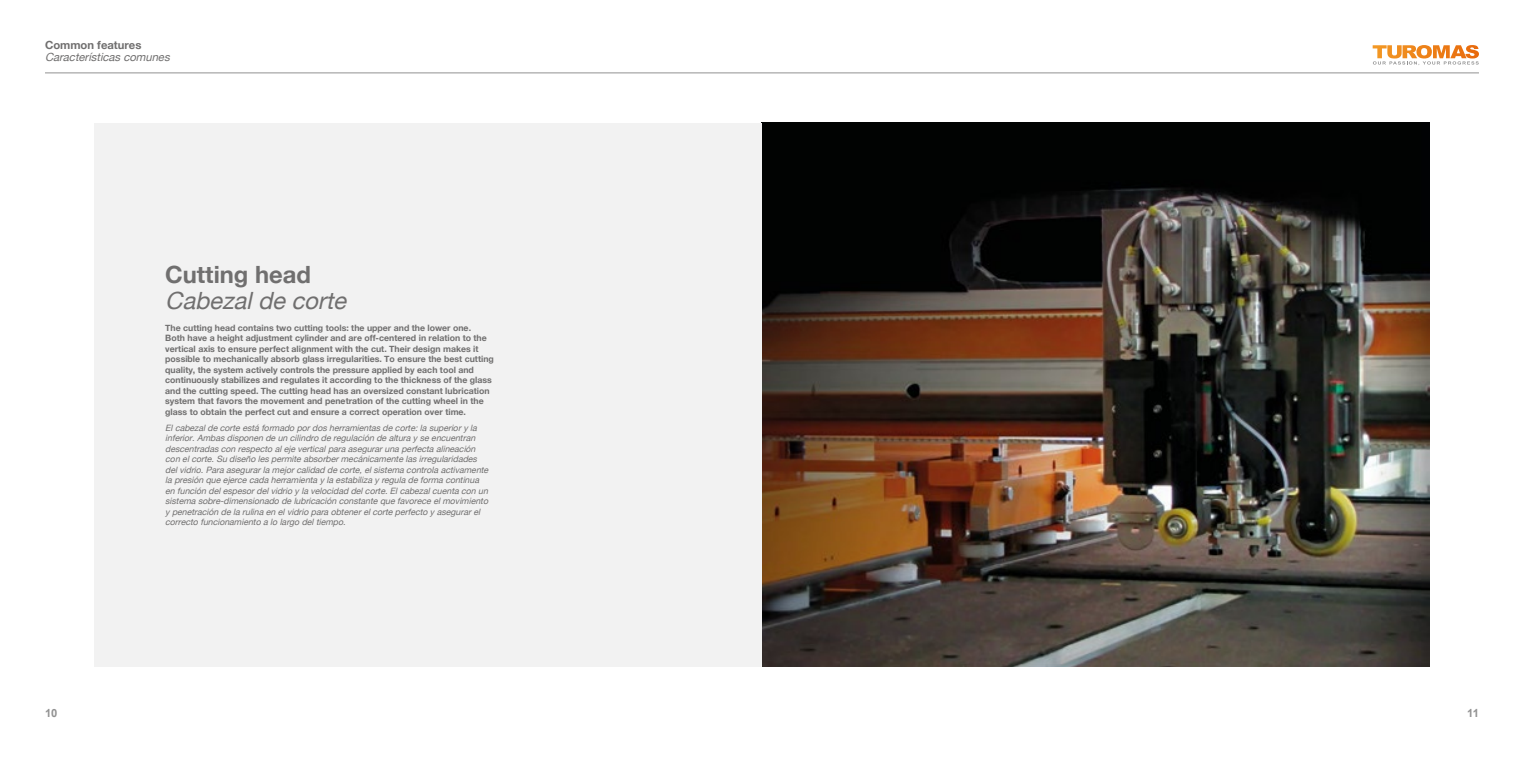
<style>
.page{position:relative;width:1524px;height:762px;background:#fff}
.page>*{position:absolute;margin:0;border:0;box-sizing:border-box;transform-origin:0 0}
.t1{font:italic 23.75px "Helvetica Neue";color:#706f6f}
.t2{font:700 23.75px "Helvetica Neue";color:#706f6f}
.t3{font:italic 11.25px "Helvetica Neue";color:#706f6f}
.t4{font:700 11.25px "Helvetica Neue";color:#706f6f}
.t5{font:700 11.25px "Arial";color:#929292}
.t6{font:italic 8.75px/10.5px "Helvetica Neue";color:#706f6f}
.t7{font:700 8.75px/10.5px "Helvetica Neue";color:#706f6f}
</style>
<div class="page">
<img style="left:762px;top:123px;width:667px;height:544px">
<div style="left:95px;top:123px;width:667px;height:544px;background:#f2f2f2"></div>
<hr style="left:45px;top:73px;width:1434px;height:1px;background:#929292">
<svg style="left:1372px;top:45px;width:107px;height:20px"></svg>
<p class="t4" style="left:45px;top:38px;width:98px">Common features</p>
<p class="t3" style="left:45px;top:51px;width:129px">Características comunes</p>
<h1 class="t2" style="left:165px;top:259px;width:147px">Cutting head</h1>
<h1 class="t1" style="left:165px;top:286px;width:188px">Cabezalde corte</h1>
<p class="t7" style="left:165px;top:322px;width:330px">The cutting head contains two cutting tools: the upper and the lower one.<br>Both have a height adjustment cylinder and are off-centered in relation to the vertical axis to ensure perfect alignment with the cut. Their design makes it possible to mechanically absorb glass irregularities. To ensure the best cutting quality, the system actively controls the pressure applied by each tool and continuously stabilizes and regulates it according to the thickness of the glass and the cutting speed. The cutting head has an oversized constant lubrication system that favors the movement and penetration of the cutting wheel in the glass to obtain the perfect cut and ensure a correct operation over time.</p>
<p class="t6" style="left:165px;top:422px;width:327px">Elcabezalde corte está formado pordos herramientas de corte:la superiory la inferior.Ambas disponen de un cilindro de regulación de altura y se encuentran descentradas con respecto aleje verticalpara aseguraruna perfecta alineación con elcorte.Su diseño les permite absorbermecánicamente las irregularidades delvidrio.Para asegurarla mejorcalidad de corte,elsistema controla activamente la presión que ejerce cada herramienta y la estabiliza y regula de forma continua en función delespesordelvidrio y la velocidad delcorte.Elcabezalcuenta con un sistema sobre-dimensionado de lubricación constante que favorece elmovimiento y penetración de la rulina en elvidrio para obtenerelcorte perfecto y asegurarel correcto funcionamiento a lo largo deltiempo.</p>
<p class="t5" style="left:45px;top:705px;width:14px">10</p>
<p class="t5" style="left:1467px;top:705px;width:13px">11</p>
</div>
